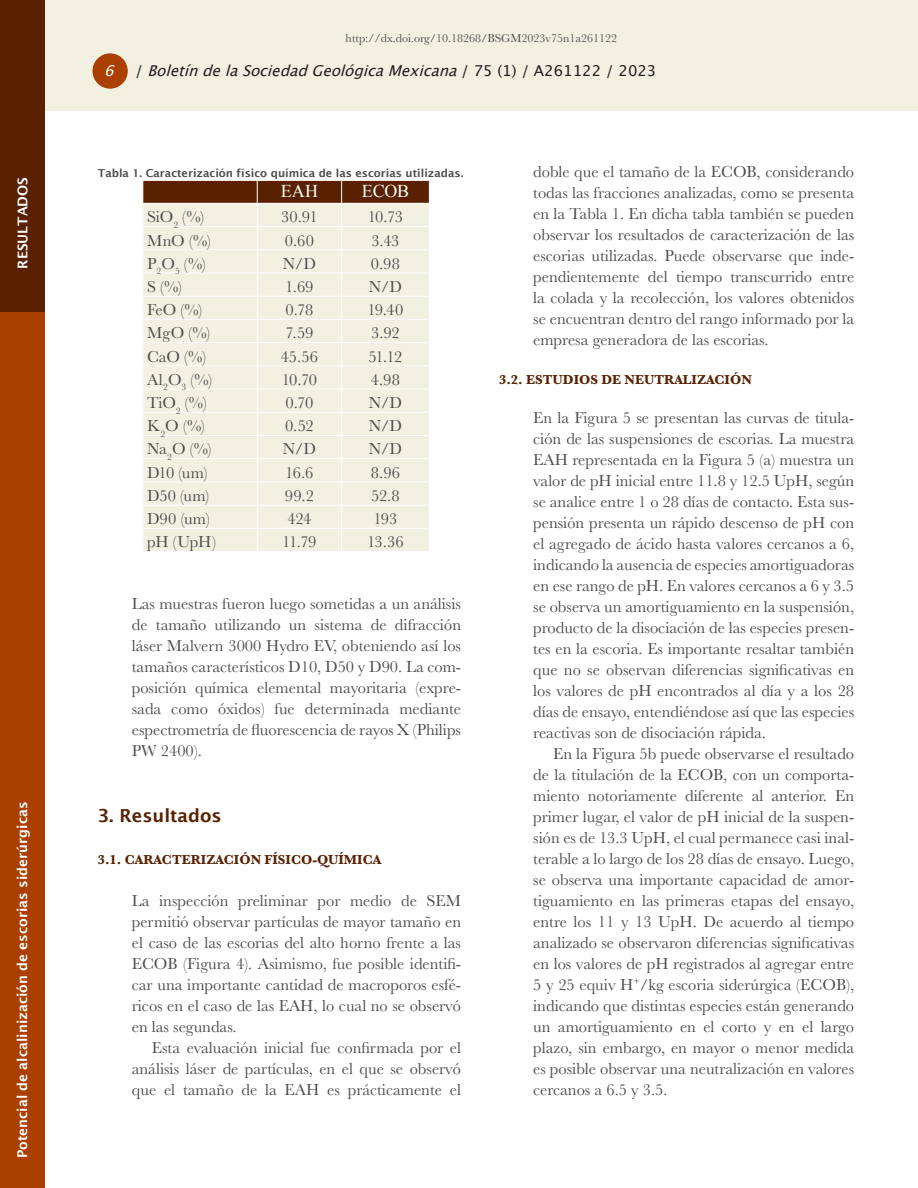
<style>
.page{position:relative;width:918px;height:1188px;background:#fff}
.page>*{position:absolute;margin:0;border:0;box-sizing:border-box;transform-origin:0 0}
.Jerarquía_1{font:600 18px "Lucida Sans";color:#592100}
.t1{font:18px "Times New Roman";letter-spacing:-.005em;color:#fff}
.Texto_general{font:16.5px/21px "Baskerville";color:#4b4c4d;text-align:justify}
.t2{font:italic 15px "Lucida Grande";color:#231f20}
.t3{font:15px "Lucida Grande";color:#231f20}
.t4{font:italic 15px "Lucida Grande";color:#fff}
.Jerarquía_2{font:700 13.5px "Baskerville";color:#592100}
.Sección{font:600 13.5px "Lucida Sans";color:#fff}
.t5{font:12px "Baskerville";color:#4b4c4d}
.Pie_de_figura{font:600 10.95px "Lucida Sans";color:#4b4c4d}
.s1{font-style:normal}
</style>
<div class="page">
<div style="left:0;top:311px;width:44px;height:877px;background:#ab3f00"></div>
<div style="left:45px;top:0;width:873px;height:111px;background:#f2f0e0"></div>
<div style="left:92px;top:53px;width:36px;height:36px;background:#ab3f00;border-radius:50%"></div>
<div style="left:0;top:0;width:44px;height:311px;background:#592100"></div>
<svg style="left:142px;top:180px;width:288px;height:371px;background:#e9e4d4"></svg>
<p class="t5" style="left:346px;top:30px;width:273px">http://dx.doi.org/10.18268/BSGM2023v75n1a261122</p>
<p class="t4" style="left:104px;top:62px;width:19px">6</p>
<p class="t2" style="left:135px;top:62px;width:330px"><span class="s1">/</span> Boletín de la Sociedad Geológica Mexicana</p>
<p class="t3" style="left:461px;top:62px;width:197px">/ 75 (1) / A261122 / 2023</p>
<p class="Pie_de_figura" style="left:98px;top:167px;width:367px">Tabla 1. Caracterización físico química de las escorias utilizadas.</p>
<p class="Sección" style="left:15px;top:269px;width:93px;rotate:-90deg">RESULTADOS</p>
<p class="t1" style="left:281px;top:179px;width:39px">EAH</p>
<p class="t1" style="left:362px;top:179px;width:49px">ECOB</p>
<p class="Texto_general" style="left:147px;top:207px;width:59px">SiO<sub>2</sub> (%)</p>
<p class="Texto_general" style="left:281px;top:207px;width:38px">30.91</p>
<p class="Texto_general" style="left:368px;top:207px;width:37px">10.73</p>
<p class="Texto_general" style="left:147px;top:230px;width:65px">MnO (%)</p>
<p class="Texto_general" style="left:285px;top:230px;width:31px">0.60</p>
<p class="Texto_general" style="left:371px;top:230px;width:30px">3.43</p>
<p class="Texto_general" style="left:147px;top:253px;width:60px">P<sub>2</sub>O<sub>5</sub> (%)</p>
<p class="Texto_general" style="left:283px;top:253px;width:35px">N/D</p>
<p class="Texto_general" style="left:371px;top:253px;width:31px">0.98</p>
<p class="Texto_general" style="left:147px;top:276px;width:36px">S (%)</p>
<p class="Texto_general" style="left:285px;top:276px;width:30px">1.69</p>
<p class="Texto_general" style="left:369px;top:276px;width:35px">N/D</p>
<p class="Texto_general" style="left:147px;top:300px;width:57px">FeO (%)</p>
<p class="Texto_general" style="left:285px;top:300px;width:29px">0.78</p>
<p class="Texto_general" style="left:367px;top:300px;width:38px">19.40</p>
<p class="Texto_general" style="left:147px;top:323px;width:65px">MgO (%)</p>
<p class="Texto_general" style="left:286px;top:323px;width:29px">7.59</p>
<p class="Texto_general" style="left:371px;top:323px;width:30px">3.92</p>
<p class="Texto_general" style="left:147px;top:346px;width:61px">CaO (%)</p>
<p class="Texto_general" style="left:281px;top:346px;width:39px">45.56</p>
<p class="Texto_general" style="left:369px;top:346px;width:35px">51.12</p>
<p class="Texto_general" style="left:147px;top:369px;width:67px">Al<sub>2</sub>O<sub>3</sub> (%)</p>
<p class="Texto_general" style="left:282px;top:369px;width:37px">10.70</p>
<p class="Texto_general" style="left:371px;top:369px;width:31px">4.98</p>
<p class="Texto_general" style="left:147px;top:392px;width:61px">TiO<sub>2</sub> (%)</p>
<p class="Texto_general" style="left:285px;top:392px;width:29px">0.70</p>
<p class="Texto_general" style="left:369px;top:392px;width:35px">N/D</p>
<p class="Texto_general" style="left:147px;top:416px;width:59px">K<sub>2</sub>O (%)</p>
<p class="Texto_general" style="left:285px;top:416px;width:30px">0.52</p>
<p class="Texto_general" style="left:369px;top:416px;width:35px">N/D</p>
<p class="Texto_general" style="left:147px;top:439px;width:66px">Na<sub>2</sub>O (%)</p>
<p class="Texto_general" style="left:283px;top:439px;width:35px">N/D</p>
<p class="Texto_general" style="left:369px;top:439px;width:35px">N/D</p>
<p class="Texto_general" style="left:147px;top:462px;width:62px">D10 (um)</p>
<p class="Texto_general" style="left:285px;top:462px;width:30px">16.6</p>
<p class="Texto_general" style="left:371px;top:462px;width:31px">8.96</p>
<p class="Texto_general" style="left:147px;top:485px;width:64px">D50 (um)</p>
<p class="Texto_general" style="left:285px;top:485px;width:31px">99.2</p>
<p class="Texto_general" style="left:371px;top:485px;width:30px">52.8</p>
<p class="Texto_general" style="left:147px;top:509px;width:64px">D90 (um)</p>
<p class="Texto_general" style="left:288px;top:509px;width:25px">424</p>
<p class="Texto_general" style="left:374px;top:509px;width:25px">193</p>
<p class="Texto_general" style="left:147px;top:532px;width:71px">pH (UpH)</p>
<p class="Texto_general" style="left:282px;top:532px;width:36px">11.79</p>
<p class="Texto_general" style="left:367px;top:532px;width:38px">13.36</p>
<p class="Sección" style="left:15px;top:1158px;width:358px;rotate:-90deg">Potencial de alcalinización de escorias siderúrgicas</p>
<p class="Texto_general" style="left:132px;top:593px;width:331px">Las muestras fueron luego sometidas a un análisis de tamaño utilizando un sistema de difracción láser Malvern 3000 Hydro EV, obteniendo así los tamaños característicos D10, D50 y D90. La com&shy;posición química elemental mayoritaria (expre&shy;sada como óxidos) fue determinada mediante espectrometría de fluorescencia de rayos X (Philips PW 2400).</p>
<p class="Jerarquía_1" style="left:98px;top:805px;width:125px">3. Resultados</p>
<p class="Jerarquía_2" style="left:98px;top:850px;width:285px">3.1. CARACTERIZACIÓN FÍSICO-QUÍMICA</p>
<p class="Texto_general" style="left:132px;top:890px;width:331px">La inspección preliminar por medio de SEM permitió observar partículas de mayor tamaño en el caso de las escorias del alto horno frente a las ECOB (Figura 4). Asimismo, fue posible identifi&shy;car una importante cantidad de macroporos esfé&shy;ricos en el caso de las EAH, lo cual no se observó en las segundas.</p>
<p class="Texto_general" style="left:132px;top:1037px;width:331px;text-indent:20px">Esta evaluación inicial fue confirmada por el análisis láser de partículas, en el que se observó que el tamaño de la EAH es prácticamente el</p>
<p class="Texto_general" style="left:533px;top:161px;width:323px">doble que el tamaño de la ECOB, considerando todas las fracciones analizadas, como se presenta en la Tabla 1. En dicha tabla también se pueden observar los resultados de caracterización de las escorias utilizadas. Puede observarse que inde&shy;pendientemente del tiempo transcurrido entre la colada y la recolección, los valores obtenidos se encuentran dentro del rango informado por la empresa generadora de las escorias.</p>
<p class="Jerarquía_2" style="left:499px;top:370px;width:254px">3.2. ESTUDIOS DE NEUTRALIZACIÓN</p>
<p class="Texto_general" style="left:533px;top:407px;width:323px">En la Figura 5 se presentan las curvas de titula&shy;ción de las suspensiones de escorias. La muestra EAH representada en la Figura 5 (a) muestra un valor de pH inicial entre 11.8 y 12.5 UpH, según se analice entre 1 o 28 días de contacto. Esta sus&shy;pensión presenta un rápido descenso de pH con el agregado de ácido hasta valores cercanos a 6, indicando la ausencia de especies amortiguadoras en ese rango de pH. En valores cercanos a 6 y 3.5 se observa un amortiguamiento en la suspensión, producto de la disociación de las especies presen&shy;tes en la escoria. Es importante resaltar también que no se observan diferencias significativas en los valores de pH encontrados al día y a los 28 días de ensayo, entendiéndose así que las especies reactivas son de disociación rápida.</p>
<p class="Texto_general" style="left:533px;top:743px;width:323px;text-indent:20px">En la Figura 5b puede observarse el resultado de la titulación de la ECOB, con un comporta&shy;miento notoriamente diferente al anterior. En primer lugar, el valor de pH inicial de la suspen&shy;sión es de 13.3 UpH, el cual permanece casi inal&shy;terable a lo largo de los 28 días de ensayo. Luego, se observa una importante capacidad de amor&shy;tiguamiento en las primeras etapas del ensayo, entre los 11 y 13 UpH. De acuerdo al tiempo analizado se observaron diferencias significativas en los valores de pH registrados al agregar entre 5 y 25 equiv H<sup>+</sup>/kg escoria siderúrgica (ECOB), indicando que distintas especies están generando un amortiguamiento en el corto y en el largo plazo, sin embargo, en mayor o menor medida es posible observar una neutralización en valores cercanos a 6.5 y 3.5.</p>
</div>
